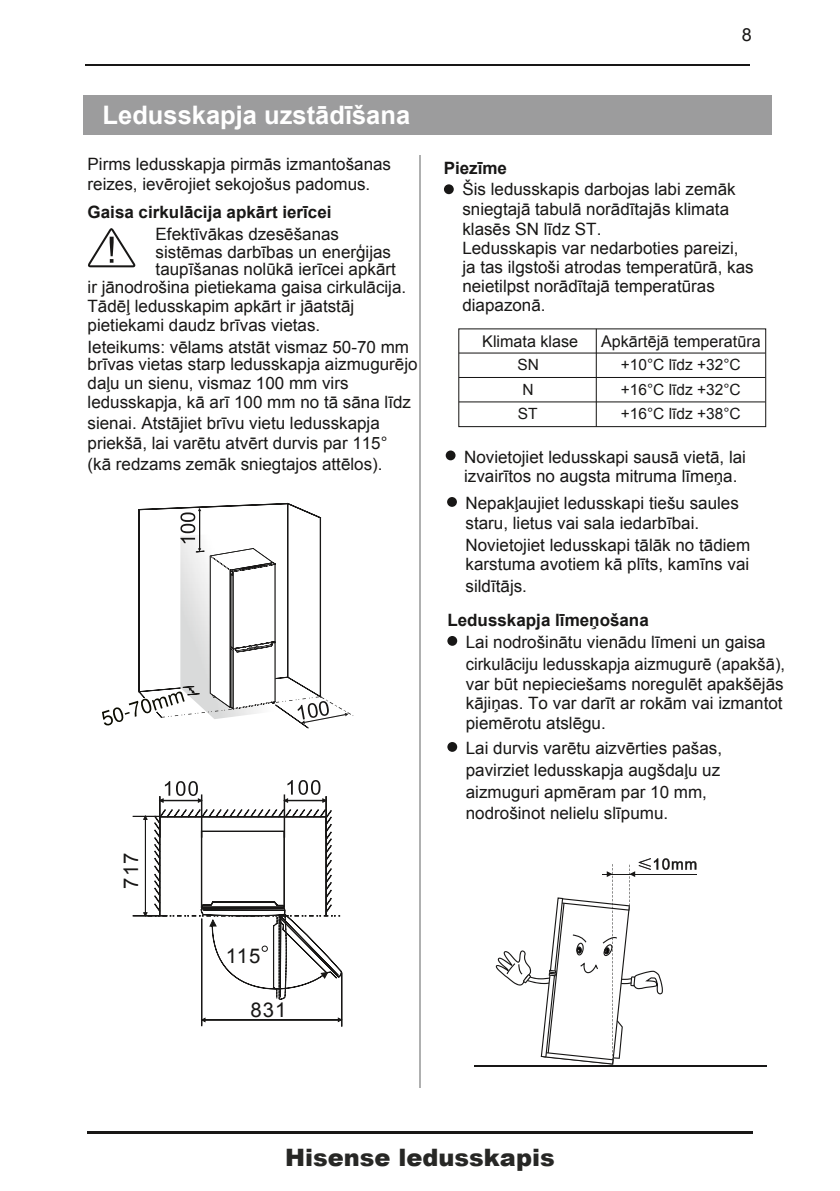
<style>
.page{position:relative;width:840px;height:1191px;background:#fff}
.page>*{position:absolute;margin:0;border:0;box-sizing:border-box;transform-origin:0 0}
.t1{font:700 25.4px "Arial";color:#fff}
.t2{font:900 24px "Arial";color:#272725}
.t3{font:20.4px "Arial";letter-spacing:.055em;color:#181716}
.t4{font:18px "Arial";color:#181716}
.t5{font:17px/19.8px "Arial";color:#181716}
.t6{font:700 17px "Arial";color:#181716}
.t7{font:16.2px "Arial";color:#181716}
.t8{font:15.4px/24.2px "Arial";color:#181716;text-align:center}
</style>
<div class="page">
<div style="left:84px;top:95px;width:687px;height:40px;background:#9c9c9d"></div>
<div style="left:443px;top:184px;width:10px;height:10px;background:#181716;border-radius:50%"></div>
<svg style="left:88px;top:228px;width:47px;height:39px"></svg>
<div style="left:458px;top:328px;width:307px;height:99px;border:1px solid #181716"></div>
<hr style="left:458px;top:352px;width:307px;height:1px;background:#181716">
<hr style="left:458px;top:377px;width:307px;height:1px;background:#181716">
<hr style="left:458px;top:401px;width:307px;height:1px;background:#181716">
<hr style="left:595px;top:329px;width:1px;height:97px;background:#181716">
<div style="left:447px;top:636px;width:10px;height:10px;background:#181716;border-radius:50%"></div>
<div style="left:447px;top:742px;width:10px;height:10px;background:#181716;border-radius:50%"></div>
<div style="left:445px;top:450px;width:10px;height:10px;background:#181716;border-radius:50%"></div>
<div style="left:447px;top:497px;width:9px;height:10px;background:#181716;border-radius:50%"></div>
<hr style="left:473px;top:1065px;width:293px;height:1px;background:#181716">
<svg style="left:495px;top:858px;width:201px;height:206px"></svg>
<hr style="left:341px;top:972px;width:1px;height:54px;background:#181716">
<hr style="left:201px;top:918px;width:1px;height:108px;background:#181716">
<hr style="left:201px;top:1019px;width:137px;height:1px;background:#181716">
<hr style="left:159px;top:796px;width:1px;height:41px;background:#181716">
<hr style="left:201px;top:794px;width:1px;height:43px;background:#181716">
<svg style="left:337px;top:1017px;width:5px;height:5px"></svg>
<svg style="left:201px;top:1017px;width:5px;height:5px"></svg>
<div style="left:325px;top:796px;width:1px;height:41px;background:#181716;border:1px solid #181716"></div>
<hr style="left:284px;top:794px;width:1px;height:43px;background:#181716">
<svg style="left:159px;top:781px;width:43px;height:22px"></svg>
<svg style="left:283px;top:780px;width:43px;height:23px"></svg>
<svg style="left:133px;top:809px;width:209px;height:191px"></svg>
<svg style="left:102px;top:502px;width:251px;height:227px"></svg>
<div style="left:261px;top:945px;width:7px;height:6px;border:1px solid #181716;border-radius:50%"></div>
<hr style="left:419px;top:155px;width:2px;height:932px;background:#afb0b0">
<hr style="left:85px;top:65px;width:664px;height:1px;background:#181716">
<hr style="left:87px;top:1131px;width:665px;height:3px;background:#181716">
<h1 class="t1" style="left:102px;top:98px;width:309px">Ledusskapja uzstādīšana</h1>
<p class="t4" style="left:741px;top:23px;width:12px">8</p>
<p class="t5" style="left:87px;top:154px;width:305px">Pirms ledusskapja pirmās izmantošanas</p>
<p class="t6" style="left:443px;top:156px;width:65px">Piezīme</p>
<p class="t5" style="left:87px;top:174px;width:284px">reizes, ievērojiet sekojošus padomus.</p>
<p class="t5" style="left:155px;top:224px;width:185px">Efektīvākas dzesēšanas</p>
<p class="t5" style="left:155px;top:242px;width:237px">sistēmas darbības un enerģijas</p>
<p class="t5" style="left:155px;top:260px;width:242px">taupīšanas nolūkā ierīcei apkārt</p>
<p class="t5" style="left:87px;top:277px;width:320px">ir jānodrošina pietiekama gaisa cirkulācija.</p>
<p class="t5" style="left:87px;top:296px;width:268px">Tādēļ ledusskapim apkārt ir jāatstāj</p>
<p class="t5" style="left:87px;top:315px;width:234px">pietiekami daudz brīvas vietas.</p>
<p class="t5" style="left:87px;top:355px;width:331px">brīvas vietas starp ledusskapja aizmugurējo daļu un sienu, vismaz 100 mm virs ledusskapja, kā arī 100 mm no tā sāna līdz sienai. Atstājiet brīvu vietu ledusskapja priekšā, lai varētu atvērt durvis par 115°<br>(kā redzams zemāk sniegtajos attēlos).</p>
<p class="t5" style="left:462px;top:179px;width:275px">Šis ledusskapis darbojas labi zemāk sniegtajā tabulā norādītajās klimata klasēs SN līdz ST.</p>
<p class="t5" style="left:462px;top:257px;width:293px;line-height:19px">ja tas ilgstoši atrodas temperatūrā, kas neietilpst norādītajā temperatūras diapazonā.</p>
<p class="t6" style="left:87px;top:201px;width:245px">Gaisa cirkulācija apkārt ierīcei</p>
<p class="t5" style="left:462px;top:238px;width:277px">Ledusskapis var nedarboties pareizi,</p>
<p class="t7" style="left:482px;top:331px;width:97px">Klimata klase</p>
<p class="t7" style="left:600px;top:330px;width:161px">Apkārtējā temperatūra</p>
<p class="t8" style="left:517px;top:353px;width:23px">SN<br>N<br>ST</p>
<p class="t8" style="left:620px;top:353px;width:121px;text-align:justify">+10°C līdz +32°C +16°C līdz +32°C +16°C līdz +38°C</p>
<p class="t5" style="left:87px;top:337px;width:323px">Ieteikums: vēlams atstāt vismaz 50-70 mm</p>
<p class="t5" style="left:464px;top:447px;width:283px;line-height:19px">Novietojiet ledusskapi sausā vietā, lai izvairītos no augsta mitruma līmeņa.</p>
<p class="t5" style="left:465px;top:494px;width:275px">Nepakļaujiet ledusskapi tiešu saules staru, lietus vai sala iedarbībai.</p>
<p class="t5" style="left:465px;top:535px;width:286px">Novietojiet ledusskapi tālāk no tādiem karstuma avotiem kā plīts, kamīns vai</p>
<p class="t5" style="left:465px;top:576px;width:63px">sildītājs.</p>
<p class="t3" style="left:118px;top:888px;width:38px;rotate:-90deg">717</p>
<p class="t3" style="left:226px;top:942px;width:36px">115</p>
<p class="t3" style="left:250px;top:996px;width:38px">831</p>
<p class="t6" style="left:447px;top:609px;width:203px">Ledusskapja līmeņošana</p>
<p class="t5" style="left:465px;top:631px;width:320px;line-height:21.6px">Lai nodrošinātu vienādu līmeni un gaisa cirkulāciju ledusskapja aizmugurē (apakšā),</p>
<p class="t5" style="left:465px;top:674px;width:319px;text-align:justify">var būt nepieciešams noregulēt apakšējās kājiņas. To var darīt ar rokām vai izmantot piemērotu atslēgu.</p>
<p class="t5" style="left:465px;top:737px;width:258px;line-height:21.6px">Lai durvis varētu aizvērties pašas, pavirziet ledusskapja augšdaļu uz aizmuguri apmēram par 10 mm, nodrošinot nelielu slīpumu.</p>
<h2 class="t2" style="left:285px;top:1140px;width:271px">Hisense ledusskapis</h2>
</div>
